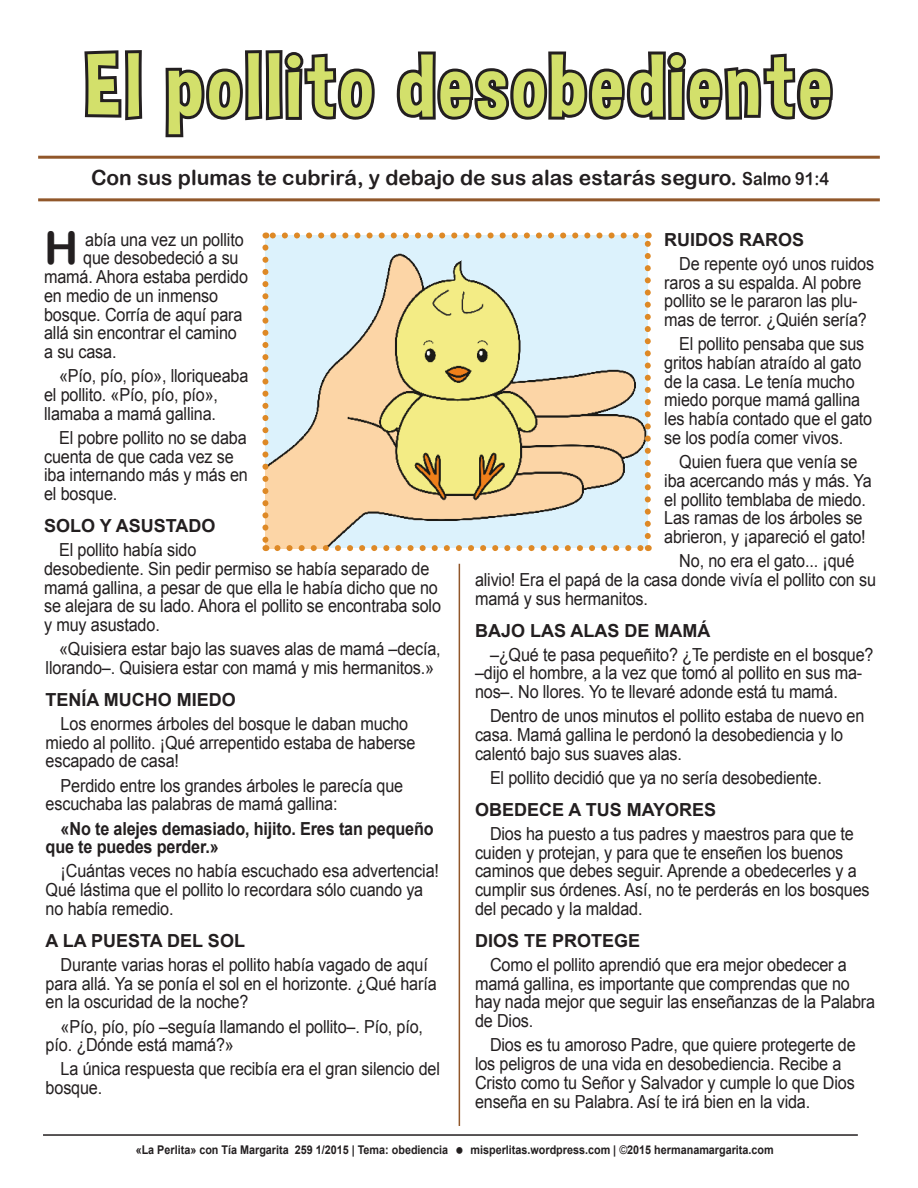
<style>
.page{position:relative;width:918px;height:1188px;background:#fff}
.page>*{position:absolute;margin:0;border:0;box-sizing:border-box;transform-origin:0 0}
.t1{font:90px "Dimbo";letter-spacing:.05em;color:#d3e06b}
.t2{font:45px "Arial Rounded MT Bold";color:#231f20}
.Body_Text_12{font:21px "Arial Rounded MT Bold";color:#231f20}
.Body_Text_12-2{font:18px/18.8px "Arial";letter-spacing:-.01em;color:#231f20;scale:.9 1}
.Body_Text_Title{font:700 18px "Arial";color:#231f20}
.Body_Text_12-3{font:700 18px/18.8px "Arial";letter-spacing:-.01em;color:#231f20;scale:.9 1}
.t3{font:700 12px "Arial";color:#231f20;scale:.9 1}
.s1{font-size:18px}
.s2{font-weight:400}
</style>
<div class="page">
<hr style="left:43px;top:1134px;width:815px;height:2px;background:#231f20">
<hr style="left:38px;top:198px;width:842px;height:3px;background:#91572a">
<hr style="left:38px;top:156px;width:842px;height:3px;background:#91572a">
<hr style="left:459px;top:564px;width:1px;height:562px;background:#91572a">
<img style="left:265px;top:239px;width:359px;height:309px">
<svg style="left:277px;top:545px;width:347px;height:6px"></svg>
<svg style="left:262px;top:248px;width:6px;height:303px"></svg>
<svg style="left:265px;top:232px;width:359px;height:7px"></svg>
<svg style="left:84px;top:50px;width:59px;height:71px"></svg>
<svg style="left:165px;top:50px;width:210px;height:88px"></svg>
<svg style="left:394px;top:51px;width:45px;height:500px"></svg>
<svg style="left:434px;top:51px;width:190px;height:72px"></svg>
<svg style="left:624px;top:51px;width:45px;height:501px"></svg>
<svg style="left:662px;top:51px;width:171px;height:72px"></svg>
<p class="t1" style="left:85px;top:31px;width:748px">El pollito desobediente</p>
<p class="Body_Text_12" style="left:91px;top:165px;width:740px">Con sus plumas te cubrirá, y debajo de sus alas estarás seguro. <span class="s1">Salmo 91:4</span></p>
<p class="t2" style="left:44px;top:222px;width:36px">H</p>
<p class="Body_Text_12-2" style="left:85px;top:230px;width:178px">abía una vez un pollito</p>
<p class="Body_Text_12-2" style="left:83px;top:249px;width:174px">que desobedeció a su</p>
<p class="Body_Text_12-2" style="left:44px;top:268px;width:228px">mamá. Ahora estaba perdido</p>
<p class="Body_Text_12-2" style="left:44px;top:286px;width:195px">en medio de un inmenso</p>
<p class="Body_Text_12-2" style="left:44px;top:305px;width:222px">bosque. Corría de aquí para</p>
<p class="Body_Text_12-2" style="left:44px;top:324px;width:216px">allá sin encontrar el camino</p>
<p class="Body_Text_12-2" style="left:44px;top:343px;width:82px">a su casa.</p>
<p class="Body_Text_12-2" style="left:44px;top:367px;width:228px;text-indent:15px">«Pío, pío, pío», lloriqueaba el pollito. «Pío, pío, pío», llamaba a mamá gallina.</p>
<p class="Body_Text_12-2" style="left:44px;top:428px;width:228px;text-indent:15px">El pobre pollito no se daba cuenta de que cada vez se iba internando más y más en el bosque.</p>
<p class="Body_Text_Title" style="left:44px;top:514px;width:173px">SOLO Y ASUSTADO</p>
<p class="Body_Text_12-2" style="left:44px;top:541px;width:442px;text-indent:15px">El pollito había sido<br>desobediente. Sin pedir permiso se había separado de mamá gallina, a pesar de que ella le había dicho que no se alejara de su lado. Ahora el pollito se encontraba solo y muy asustado.</p>
<p class="Body_Text_12-2" style="left:46px;top:640px;width:441px;text-indent:14px">«Quisiera estar bajo las suaves alas de mamá –decía, llorando–. Quisiera estar con mamá y mis hermanitos.»</p>
<p class="Body_Text_Title" style="left:46px;top:687px;width:192px">TENÍA MUCHO MIEDO</p>
<p class="Body_Text_12-2" style="left:46px;top:714px;width:413px;text-indent:15px">Los enormes árboles del bosque le daban mucho miedo al pollito. ¡Qué arrepentido estaba de haberse escapado de casa!</p>
<p class="Body_Text_12-2" style="left:46px;top:776px;width:399px;text-indent:15px">Perdido entre los grandes árboles le parecía que escuchaba las palabras de mamá gallina:</p>
<p class="Body_Text_12-3" style="left:46px;top:819px;width:433px;text-indent:15px">«No te alejes demasiado, hijito. Eres tan pequeño que te puedes perder.»</p>
<p class="Body_Text_12-2" style="left:46px;top:862px;width:439px;text-indent:15px">¡Cuántas veces no había escuchado esa advertencia!<br>Qué lástima que el pollito lo recordara sólo cuando ya no había remedio.</p>
<p class="Body_Text_Title" style="left:46px;top:928px;width:201px">A LA PUESTA DEL SOL</p>
<p class="Body_Text_12-2" style="left:46px;top:955px;width:436px;text-indent:15px">Durante varias horas el pollito había vagado de aquí para allá. Ya se ponía el sol en el horizonte. ¿Qué haría en la oscuridad de la noche?</p>
<p class="Body_Text_12-2" style="left:46px;top:1017px;width:421px;text-indent:15px">«Pío, pío, pío –seguía llamando el pollito–. Pío, pío, pío. ¿Dónde está mamá?»</p>
<p class="Body_Text_12-2" style="left:46px;top:1060px;width:440px;text-indent:15px">La única respuesta que recibía era el gran silencio del bosque.</p>
<p class="Body_Text_Title" style="left:664px;top:227px;width:142px">RUIDOS RAROS</p>
<p class="Body_Text_12-2" style="left:664px;top:254px;width:235px;text-indent:15px">De repente oyó unos ruidos raros a su espalda. Al pobre pollito se le pararon las plu&shy;mas de terror. ¿Quién sería?</p>
<p class="Body_Text_12-2" style="left:664px;top:335px;width:233px;text-indent:15px">El pollito pensaba que sus gritos habían atraído al gato de la casa. Le tenía mucho miedo porque mamá gallina les había contado que el gato se los podía comer vivos.</p>
<p class="Body_Text_12-2" style="left:664px;top:453px;width:232px;text-align:center">Quien fuera que venía se<br>iba acercando más y más. Ya el pollito temblaba de miedo.<br>Las ramas de los árboles se abrieron, y ¡apareció el gato!</p>
<p class="Body_Text_12-2" style="left:475px;top:552px;width:447px;text-indent:204px">No, no era el gato... ¡qué alivio! Era el papá de la casa donde vivía el pollito con su mamá y sus hermanitos.</p>
<p class="Body_Text_Title" style="left:475px;top:618px;width:237px">BAJO LAS ALAS DE MAMÁ</p>
<p class="Body_Text_12-2" style="left:475px;top:645px;width:444px;text-indent:15px">–¿Qué te pasa pequeñito? ¿Te perdiste en el bosque? –dijo el hombre, a la vez que tomó al pollito en sus ma&shy;nos–. No llores. Yo te llevaré adonde está tu mamá.</p>
<p class="Body_Text_12-2" style="left:475px;top:707px;width:434px;text-indent:15px">Dentro de unos minutos el pollito estaba de nuevo en casa. Mamá gallina le perdonó la desobediencia y lo calentó bajo sus suaves alas.</p>
<p class="Body_Text_12-2" style="left:490px;top:768px;width:370px">El pollito decidió que ya no sería desobediente.</p>
<p class="Body_Text_Title" style="left:475px;top:797px;width:243px">OBEDECE A TUS MAYORES</p>
<p class="Body_Text_12-2" style="left:475px;top:824px;width:440px;text-indent:15px">Dios ha puesto a tus padres y maestros para que te cuiden y protejan, y para que te enseñen los buenos caminos que debes seguir. Aprende a obedecerles y a cumplir sus órdenes. Así, no te perderás en los bosques del pecado y la maldad.</p>
<p class="Body_Text_Title" style="left:475px;top:928px;width:167px">DIOS TE PROTEGE</p>
<p class="Body_Text_12-2" style="left:475px;top:955px;width:446px;text-indent:15px">Como el pollito aprendió que era mejor obedecer a mamá gallina, es importante que comprendas que no hay nada mejor que seguir las enseñanzas de la Palabra de Dios.</p>
<p class="Body_Text_12-2" style="left:475px;top:1036px;width:425px;text-indent:15px">Dios es tu amoroso Padre, que quiere protegerte de los peligros de una vida en desobediencia. Recibe a Cristo como tu Señor y Salvador y cumple lo que Dios enseña en su Palabra. Así te irá bien en la vida.</p>
<p class="t3" style="left:136px;top:1141px;width:349px">«La Perlita» con Tía Margarita 259 1/2015 | Tema: obediencia</p>
<p class="t3" style="left:470px;top:1141px;width:338px">misperlitas.wordpress.com | <span class="s2">©</span>2015 hermanamargarita.com</p>
</div>
